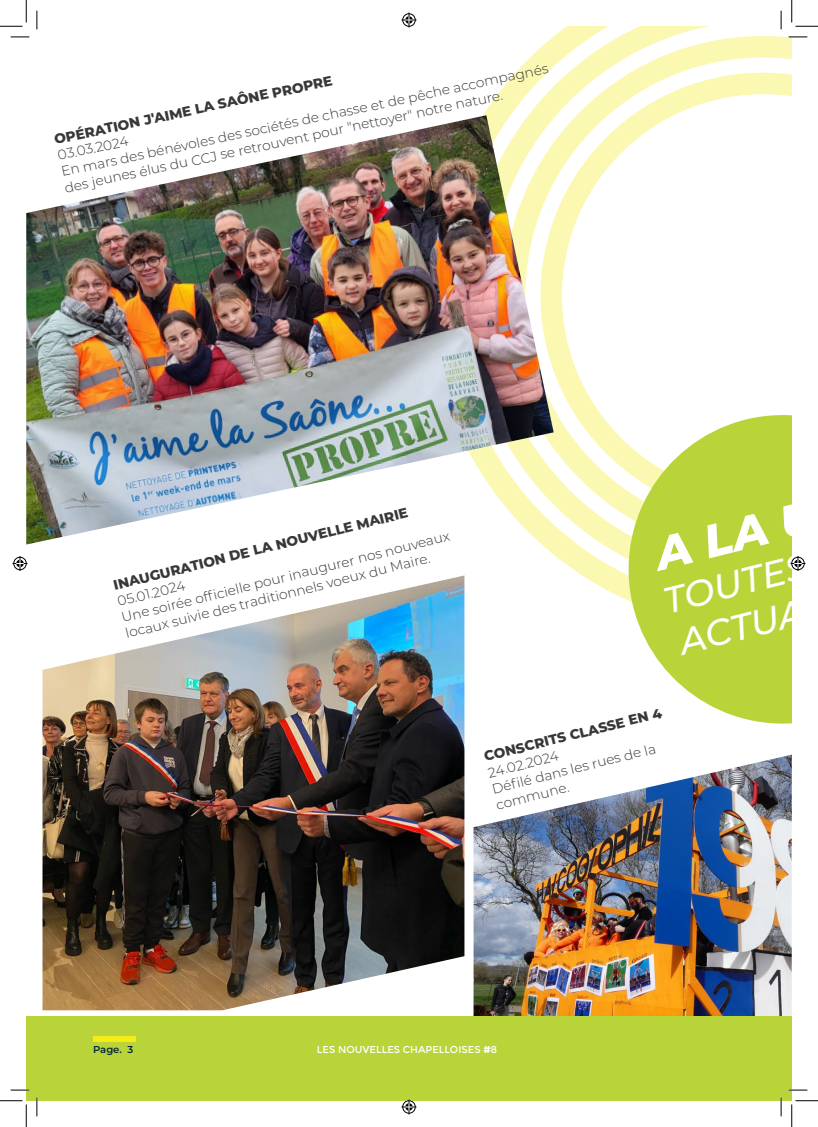
<style>
.page{position:relative;width:818px;height:1127px;background:#fff}
.page>*{position:absolute;margin:0;border:0;box-sizing:border-box;transform-origin:0 0}
.Headline_Small{font:italic 800 46.25px "Montserrat";color:#fff}
.Headline_Small-2{font:italic 500 36.25px/43.5px "Montserrat";color:#fff}
.Headline_Small-3{font:300 13.75px/16.5px "Montserrat";color:#383839}
.Headline_Small-4{font:800 13.75px "Montserrat";color:#383839}
.t1{font:10px "Montserrat";color:#fff}
.t2{font:600 10px "Montserrat";color:#06253e}
.s1{font-weight:800}
</style>
<div class="page">
<img style="left:43px;top:583px;width:421px;height:427px">
<svg style="left:428px;top:575px;width:198px;height:55px"></svg>
<svg style="left:465px;top:26px;width:317px;height:567px"></svg>
<svg style="left:502px;top:34px;width:290px;height:522px;fill:#fbf8b2"></svg>
<svg style="left:537px;top:69px;width:255px;height:452px"></svg>
<svg style="left:626px;top:413px;width:166px;height:311px;fill:#b8d439"></svg>
<img style="left:473px;top:754px;width:319px;height:262px">
<img style="left:26px;top:115px;width:528px;height:429px">
<div style="left:26px;top:1016px;width:766px;height:84px;background:#b8d439"></div>
<div style="left:93px;top:1035px;width:42px;height:6px;background:#f4ec16"></div>
<svg style="left:11px;top:36px;width:18px;height:2px"></svg>
<svg style="left:788px;top:36px;width:19px;height:2px"></svg>
<svg style="left:11px;top:1089px;width:18px;height:1px"></svg>
<svg style="left:788px;top:1089px;width:19px;height:1px"></svg>
<svg style="left:36px;top:11px;width:2px;height:18px"></svg>
<svg style="left:36px;top:1097px;width:2px;height:18px"></svg>
<svg style="left:780px;top:11px;width:2px;height:18px"></svg>
<svg style="left:780px;top:1097px;width:2px;height:18px"></svg>
<svg style="left:0;top:0;width:27px;height:27px"></svg>
<svg style="left:0;top:1100px;width:27px;height:26px"></svg>
<svg style="left:791px;top:0;width:27px;height:27px"></svg>
<svg style="left:791px;top:1100px;width:27px;height:26px"></svg>
<svg style="left:401px;top:13px;width:15px;height:15px"></svg>
<svg style="left:401px;top:1099px;width:15px;height:15px"></svg>
<svg style="left:13px;top:556px;width:15px;height:15px"></svg>
<svg style="left:790px;top:556px;width:15px;height:15px"></svg>
<p class="Headline_Small-3" style="left:60px;top:163px;width:499px;rotate:-12deg">En mars des bénévoles des sociétés de chasse et de pêche accompagnés des jeunes élus du CCJ se retrouvent pour "nettoyer" notre nature.</p>
<p class="Headline_Small-4" style="left:52px;top:129px;width:285px;rotate:-12deg">OPÉRATION J'AIME LA SAÔNE PROPRE</p>
<p class="Headline_Small-3" style="left:56px;top:147px;width:73px;rotate:-12deg">03.03.2024</p>
<p class="Headline_Small-4" style="left:111px;top:575px;width:304px;rotate:-14deg">INAUGURATION DE LA NOUVELLE MAIRIE</p>
<p class="Headline_Small-3" style="left:120px;top:609px;width:339px;rotate:-14deg">Une soirée offi cielle pour inaugurer nos nouveaux locaux suivie des traditionnels voeux du Maire.</p>
<p class="Headline_Small-3" style="left:116px;top:593px;width:71px;rotate:-14deg">05.01.2024</p>
<p class="Headline_Small" style="left:648px;top:521px;width:166px;rotate:-14deg">A LA U</p>
<p class="Headline_Small-2" style="left:658px;top:578px;width:156px;rotate:-14deg">TOUTES<br>ACTUAL</p>
<p class="Headline_Small-4" style="left:482px;top:746px;width:184px;rotate:-14deg">CONSCRITS CLASSE EN 4</p>
<p class="Headline_Small-3" style="left:490px;top:780px;width:170px;rotate:-14deg">Défi lé dans les rues de la commune.</p>
<p class="Headline_Small-3" style="left:486px;top:764px;width:74px;rotate:-14deg">24.02.2024</p>
<p class="t2" style="left:93px;top:1042px;width:42px">Page. 3</p>
<p class="t1" style="left:317px;top:1043px;width:182px">LES NOUVELLES CHAPELLOISES <span class="s1">#</span>8</p>
</div>
